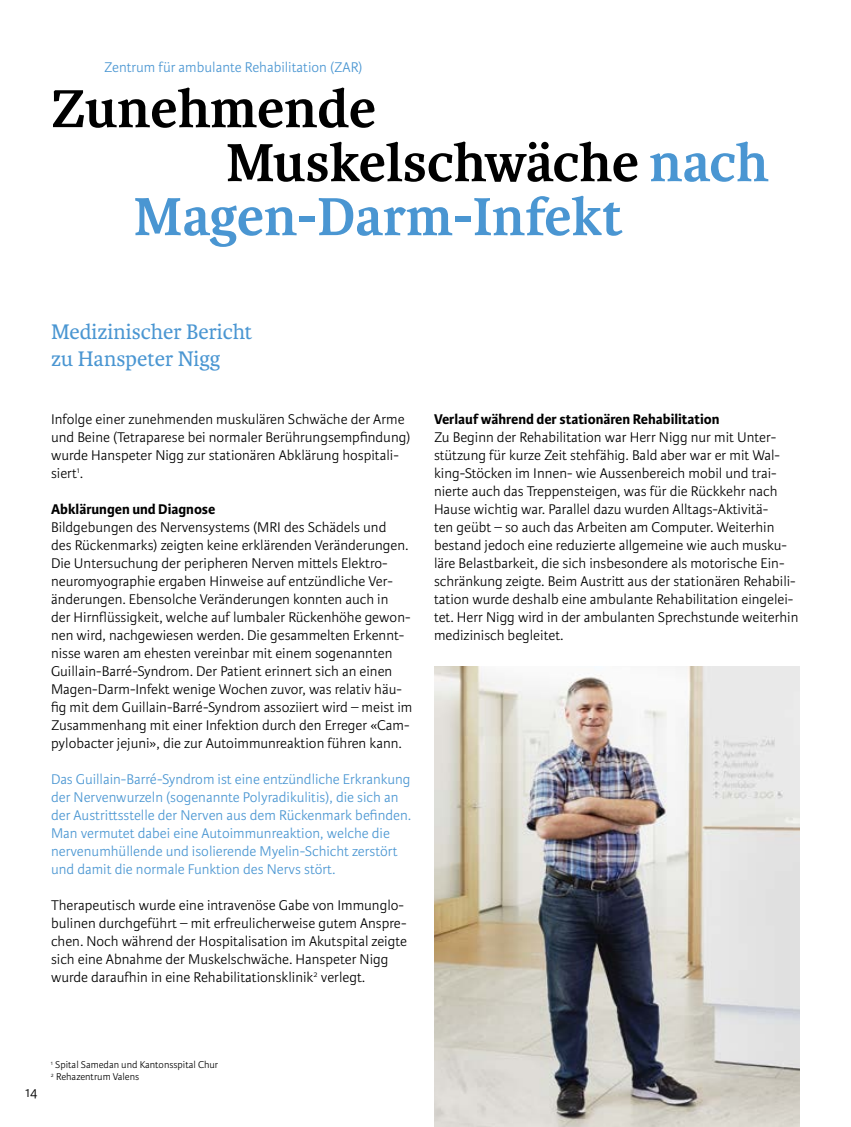
<style>
.page{position:relative;width:851px;height:1127px;background:#fff}
.page>*{position:absolute;margin:0;border:0;box-sizing:border-box;transform-origin:0 0}
.t1{font:700 57px "Karmina";color:#000}
.t2{font:700 57px "Karmina";color:#4a96d2}
.t3{font:22.5px "Karmina";color:#4a96d2}
.t4{font:300 15px/18px "Karmina Sans";color:#000}
.t5{font:300 15px/18px "Karmina Sans";color:#4a96d2}
.t6{font:700 15px "Karmina Sans";color:#000}
.t7{font:300 10.5px "Karmina Sans";color:#000}
.s1{color:#4a96d2}
</style>
<div class="page">
<img style="left:434px;top:666px;width:365px;height:461px">
<p class="t5" style="left:104px;top:59px;width:260px">Zentrum für ambulante Rehabilitation (ZAR)</p>
<p class="t1" style="left:51px;top:76px;width:326px">Zunehmende</p>
<p class="t1" style="left:225px;top:130px;width:544px">Muskelschwäche <span class="s1">nach</span></p>
<p class="t2" style="left:133px;top:184px;width:490px">Magen-Darm-Infekt</p>
<p class="t3" style="left:51px;top:319px;width:203px">Medizinischer Bericht</p>
<p class="t3" style="left:51px;top:346px;width:171px">zu Hanspeter Nigg</p>
<p class="t4" style="left:51px;top:410px;width:361px">Infolge einer zunehmenden muskulären Schwäche der Arme und Beine (Tetraparese bei normaler Berührungsempfindung) wurde Hanspeter Nigg zur stationären Abklärung hospitali&shy;siert<sup>1</sup>.</p>
<p class="t6" style="left:51px;top:500px;width:166px">Abklärungen und Diagnose</p>
<p class="t4" style="left:51px;top:518px;width:363px">Bildgebungen des Nervensystems (MRI des Schädels und<br>des Rückenmarks) zeigten keine erklärenden Veränderungen.<br>Die Untersuchung der peripheren Nerven mittels Elektro&shy;neuromyographie ergaben Hinweise auf entzündliche Ver&shy;änderungen. Ebensolche Veränderungen konnten auch in<br>der Hirnflüssigkeit, welche auf lumbaler Rückenhöhe gewon&shy;nen wird, nachgewiesen werden. Die gesammelten Erkennt&shy;nisse waren am ehesten vereinbar mit einem sogenannten Guillain-Barré-Syndrom. Der Patient erinnert sich an einen Magen-Darm-Infekt wenige Wochen zuvor, was relativ häu&shy;fig mit dem Guillain-Barré-Syndrom assoziiert wird – meist im Zusammenhang mit einer Infektion durch den Erreger «Cam&shy;pylobacter jejuni», die zur Autoimmunreaktion führen kann.</p>
<p class="t5" style="left:51px;top:770px;width:361px">Das Guillain-Barré-Syndrom ist eine entzündliche Erkrankung der Nervenwurzeln (sogenannte Polyradikulitis), die sich an der Austrittsstelle der Nerven aus dem Rückenmark befinden.<br>Man vermutet dabei eine Autoimmunreaktion, welche die nervenumhüllende und isolierende Myelin-Schicht zerstört und damit die normale Funktion des Nervs stört.</p>
<p class="t4" style="left:51px;top:896px;width:357px">Therapeutisch wurde eine intravenöse Gabe von Immunglo&shy;bulinen durchgeführt – mit erfreulicherweise gutem Anspre&shy;chen. Noch während der Hospitalisation im Akutspital zeigte sich eine Abnahme der Muskelschwäche. Hanspeter Nigg wurde daraufhin in eine Rehabilitationsklinik<sup>2</sup> verlegt.</p>
<p class="t6" style="left:434px;top:410px;width:287px">Verlauf während der stationären Rehabilitation</p>
<p class="t4" style="left:434px;top:428px;width:366px">Zu Beginn der Rehabilitation war Herr Nigg nur mit Unter&shy;stützung für kurze Zeit stehfähig. Bald aber war er mit Wal&shy;king-Stöcken im Innen- wie Aussenbereich mobil und trai&shy;nierte auch das Treppensteigen, was für die Rückkehr nach Hause wichtig war. Parallel dazu wurden Alltags-Aktivitä-<br>ten geübt – so auch das Arbeiten am Computer. Weiterhin bestand jedoch eine reduzierte allgemeine wie auch musku&shy;läre Belastbarkeit, die sich insbesondere als motorische Ein&shy;schränkung zeigte. Beim Austritt aus der stationären Rehabili&shy;tation wurde deshalb eine ambulante Rehabilitation eingelei&shy;tet. Herr Nigg wird in der ambulanten Sprechstunde weiterhin medizinisch begleitet.</p>
<p class="t4" style="left:25px;top:1083px;width:14px">14</p>
<p class="t7" style="left:51px;top:1059px;width:169px"><sup>1</sup> Spital Samedan und Kantonsspital Chur</p>
<p class="t7" style="left:51px;top:1071px;width:90px"><sup>2</sup> Rehazentrum Valens</p>
</div>
